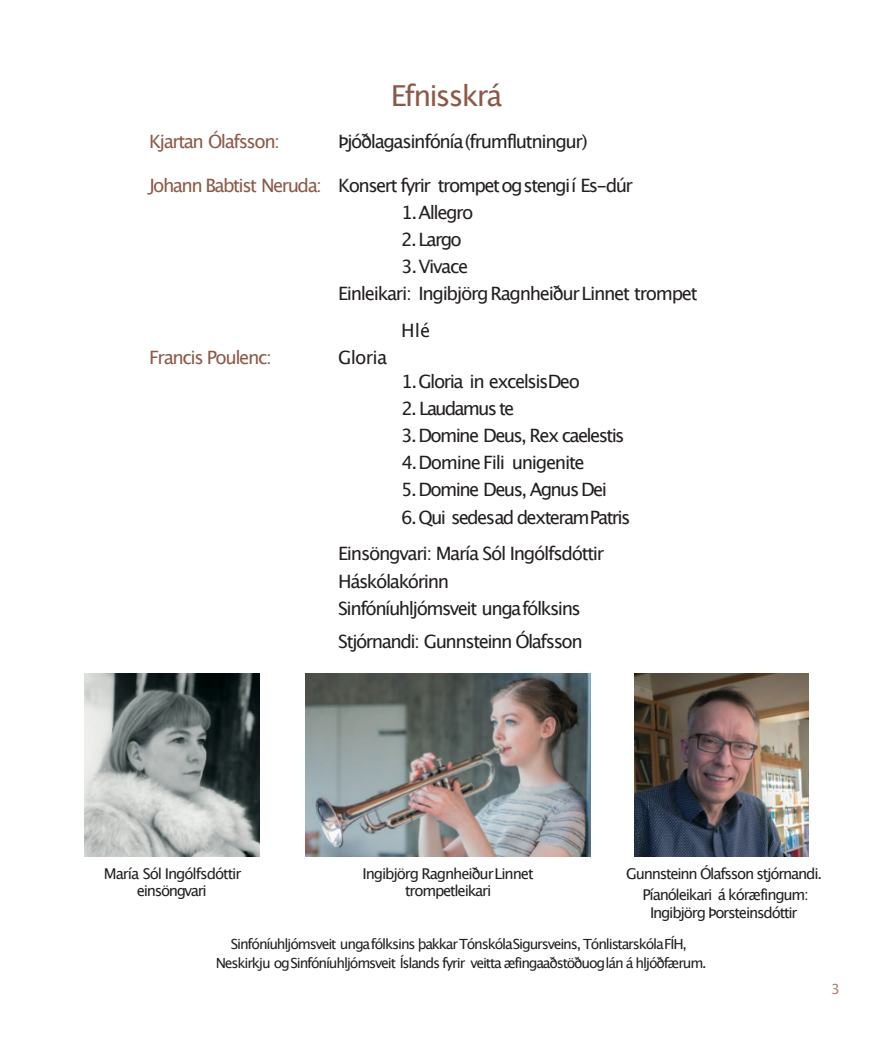
<style>
.page{position:relative;width:894px;height:1043px;background:#fff}
.page>*{position:absolute;margin:0;border:0;box-sizing:border-box;transform-origin:0 0}
.t1{font:28.88px "Lucida Grande";letter-spacing:-.065em;color:#8d5947}
.t2{font:18.38px/27.1px "Lucida Grande";letter-spacing:-.08em;color:#231f20}
.t3{font:18.38px "Lucida Grande";letter-spacing:-.08em;color:#8d5947}
.t4{font:18.38px "Lucida Grande";letter-spacing:-.1em;color:#231f20}
.t5{font:14.88px/17.5px "Lucida Grande";letter-spacing:-.08em;color:#231f20;text-align:center}
.t6{font:14px/18.4px "Lucida Grande";letter-spacing:-.085em;color:#231f20;text-align:center}
.t7{font:14px "Lucida Grande";color:#b47b6b}
.s1{color:#8d5947}
</style>
<div class="page">
<img style="left:84px;top:673px;width:175px;height:183px">
<img style="left:634px;top:673px;width:174px;height:183px">
<img style="left:305px;top:673px;width:285px;height:183px">
<h1 class="t1" style="left:391px;top:83px;width:113px">Efnisskrá</h1>
<p class="t3" style="left:149px;top:133px;width:132px">Kjartan Ólafsson:</p>
<p class="t2" style="left:338px;top:129px;width:251px">Þjóðlagasinfónía(frumflutningur)</p>
<p class="t2" style="left:401px;top:173px;width:233px;text-indent:-252px"><span class="s1">Johann Babtist Neruda:</span> Konsert fyrir trompetogstengií Es-dúr<br>1.Allegro</p>
<p class="t2" style="left:401px;top:227px;width:62px">2. Largo</p>
<p class="t2" style="left:401px;top:254px;width:68px">3.Vivace</p>
<p class="t2" style="left:338px;top:281px;width:361px">Einleikari: Ingibjörg Ragnheiður Linnet trompet</p>
<p class="t2" style="left:401px;top:318px;width:30px">Hlé</p>
<p class="t3" style="left:149px;top:350px;width:124px">Francis Poulenc:</p>
<p class="t2" style="left:338px;top:345px;width:50px">Gloria</p>
<p class="t2" style="left:401px;top:369px;width:180px">1.Gloria in excelsisDeo</p>
<p class="t4" style="left:401px;top:400px;width:115px">2. Laudamus te</p>
<p class="t2" style="left:401px;top:423px;width:225px">3. Domine Deus, Rex caelestis<br>4.Domine Fili unigenite</p>
<p class="t2" style="left:401px;top:477px;width:207px">5. Domine Deus, Agnus Dei</p>
<p class="t2" style="left:338px;top:500px;width:294px;line-height:36.8px;text-indent:63px">6. Qui sedesad dexteramPatris<br>Einsöngvari: María Sól Ingólfsdóttir</p>
<p class="t2" style="left:338px;top:568px;width:244px">Háskólakórinn<br>Sinfóníuhljómsveit ungafólksins</p>
<p class="t2" style="left:338px;top:629px;width:246px">Stjórnandi: Gunnsteinn Ólafsson</p>
<p class="t5" style="left:104px;top:865px;width:139px">María Sól Ingólfsdóttir einsöngvari</p>
<p class="t5" style="left:626px;top:863px;width:197px;line-height:21px">Gunnsteinn Ólafsson stjórnandi.<br>Píanóleikari á kóræfingum:</p>
<p class="t5" style="left:650px;top:904px;width:149px">Ingibjörg Þorsteinsdóttir</p>
<p class="t6" style="left:216px;top:935px;width:492px">Sinfóníuhljómsveit ungafólksins þakkarTónskólaSigursveins, TónlistarskólaFÍH,<br>Neskirkju ogSinfóníuhljómsveit Íslands fyrir veitta æfingaaðstöðuoglán á hljóðfærum.</p>
<p class="t5" style="left:362px;top:865px;width:172px">Ingibjörg RagnheiðurLinnet trompetleikari</p>
<p class="t7" style="left:831px;top:982px;width:10px">3</p>
</div>
